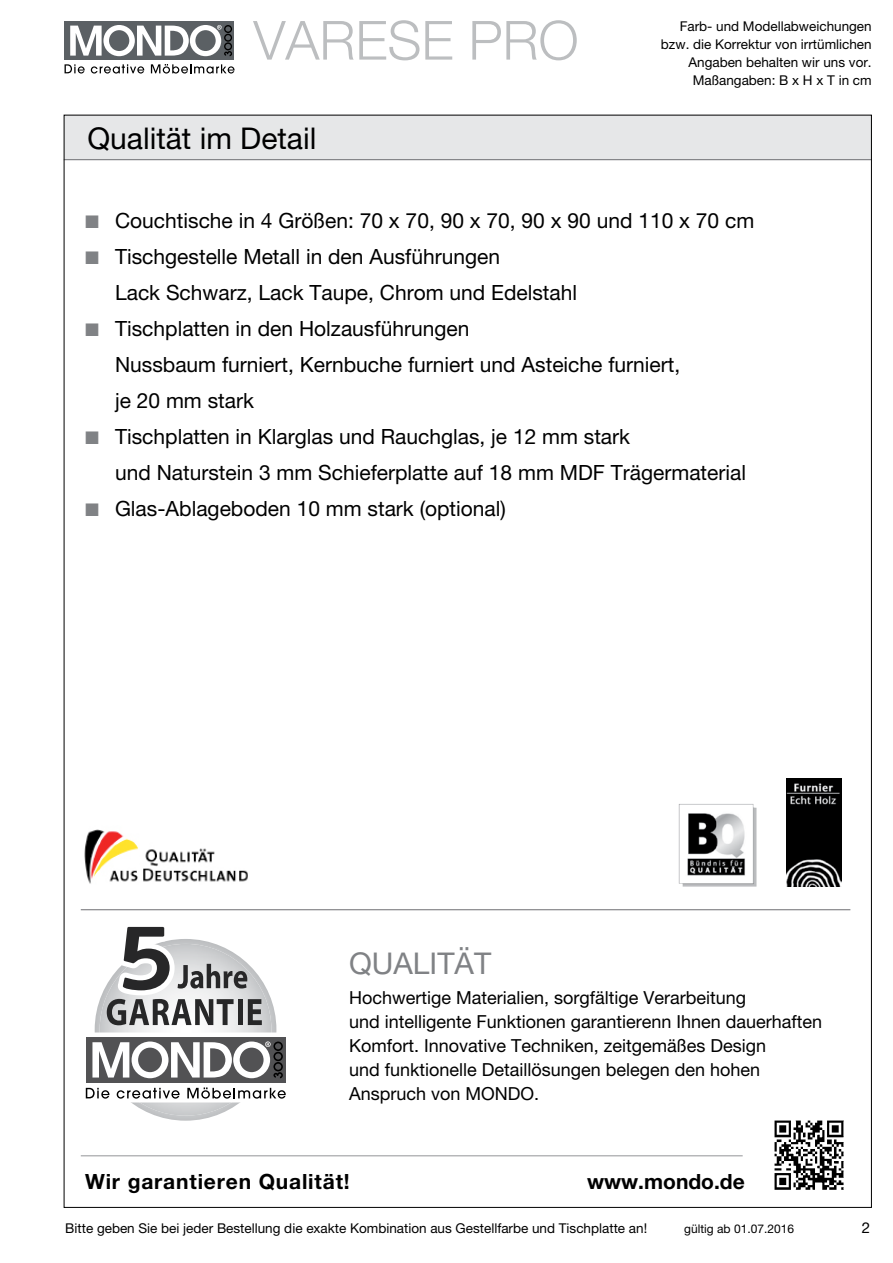
<style>
.page{position:relative;width:893px;height:1263px;background:#fff}
.page>*{position:absolute;margin:0;border:0;box-sizing:border-box;transform-origin:0 0}
.t1{font:300 54px "Helvetica Neue LTW1 G";color:#bcbec0}
.t2{font:30px "Helvetica Neue LTW1 G";color:#000}
.t3{font:30px "Helvetica Neue LTW1 G";color:#808285}
.t4{font:21px "Helvetica Neue LTW1 G";color:#000}
.t5{font:700 21px "Helvetica Neue LTW1 G";letter-spacing:.04em;color:#000}
.t6{font:700 21px "Helvetica Neue LTW1 G";color:#000}
.t7{font:18px/24px "Helvetica Neue LTW1 G";color:#000}
.t8{font:15px "Helvetica Neue LTW1 G";color:#000}
.t9{font:13.5px/18px "Helvetica Neue LTW1 G";color:#000;text-align:right}
.t10{font:12px "Helvetica Neue LTW1 G";color:#000}
.s1{color:#808285}
</style>
<div class="page">
<div style="left:64px;top:21px;width:170px;height:39px;background:#5b6064"></div>
<svg style="left:65px;top:64px;width:20px;height:10px"></svg>
<svg style="left:91px;top:64px;width:53px;height:10px"></svg>
<svg style="left:151px;top:64px;width:84px;height:10px"></svg>
<svg style="left:70px;top:25px;width:162px;height:31px"></svg>
<div style="left:64px;top:115px;width:808px;height:44px;background:#e6e7e8"></div>
<hr style="left:64px;top:159px;width:808px;height:1px;background:#6d6e71">
<hr style="left:81px;top:1155px;width:662px;height:1px;background:#939598">
<hr style="left:81px;top:909px;width:769px;height:1px;background:#6d6e71">
<img style="left:679px;top:804px;width:77px;height:82px">
<img style="left:786px;top:778px;width:55px;height:108px">
<img style="left:84px;top:829px;width:164px;height:55px">
<svg style="left:86px;top:926px;width:200px;height:195px"></svg>
<img style="left:774px;top:1120px;width:70px;height:70px">
<h1 class="t1" style="left:253px;top:7px;width:327px">VARESE PRO</h1>
<h2 class="t2" style="left:87px;top:120px;width:230px">Qualität im Detail</h2>
<p class="t9" style="left:661px;top:17px;width:212px">Farb- und Modellabweichungen bzw. die Korrektur von irrtümlichen<br>Angaben behalten wir uns vor.<br>Maßangaben: B x H x T in cm</p>
<p class="t4" style="left:85px;top:208px;width:671px"><span class="s1">◾</span> Couchtische in 4 Größen: 70 x 70, 90 x 70, 90 x 90 und 110 x 70 cm</p>
<p class="t4" style="left:85px;top:244px;width:417px"><span class="s1">◾</span> Tischgestelle Metall in den Ausführungen</p>
<p class="t4" style="left:115px;top:280px;width:464px">Lack Schwarz, Lack Taupe, Chrom und Edelstahl</p>
<p class="t4" style="left:85px;top:316px;width:386px"><span class="s1">◾</span> Tischplatten in den Holzausführungen</p>
<p class="t4" style="left:115px;top:352px;width:567px">Nussbaum furniert, Kernbuche furniert und Asteiche furniert,</p>
<p class="t4" style="left:115px;top:388px;width:140px">je 20 mm stark</p>
<p class="t4" style="left:85px;top:424px;width:547px"><span class="s1">◾</span> Tischplatten in Klarglas und Rauchglas, je 12 mm stark</p>
<p class="t4" style="left:115px;top:460px;width:632px">und Naturstein 3 mm Schieferplatte auf 18 mm MDF Trägermaterial</p>
<p class="t4" style="left:85px;top:496px;width:422px"><span class="s1">◾</span> Glas-Ablageboden 10 mm stark (optional)</p>
<h2 class="t3" style="left:349px;top:945px;width:144px">QUALITÄT</h2>
<p class="t7" style="left:349px;top:985px;width:475px">Hochwertige Materialien, sorgfältige Verarbeitung<br>und intelligente Funktionen garantierenn Ihnen dauerhaften Komfort. Innovative Techniken, zeitgemäßes Design<br>und funktionelle Detaillösungen belegen den hohen Anspruch von MONDO.</p>
<p class="t5" style="left:85px;top:1168px;width:266px">Wir garantieren Qualität!</p>
<p class="t6" style="left:587px;top:1169px;width:159px">www.mondo.de</p>
<p class="t9" style="left:65px;top:1219px;width:583px">Bitte geben Sie bei jeder Bestellung die exakte Kombination aus Gestellfarbe und Tischplatte an!</p>
<p class="t10" style="left:684px;top:1221px;width:111px">gültig ab 01.07.2016</p>
<p class="t8" style="left:862px;top:1218px;width:10px">2</p>
</div>
